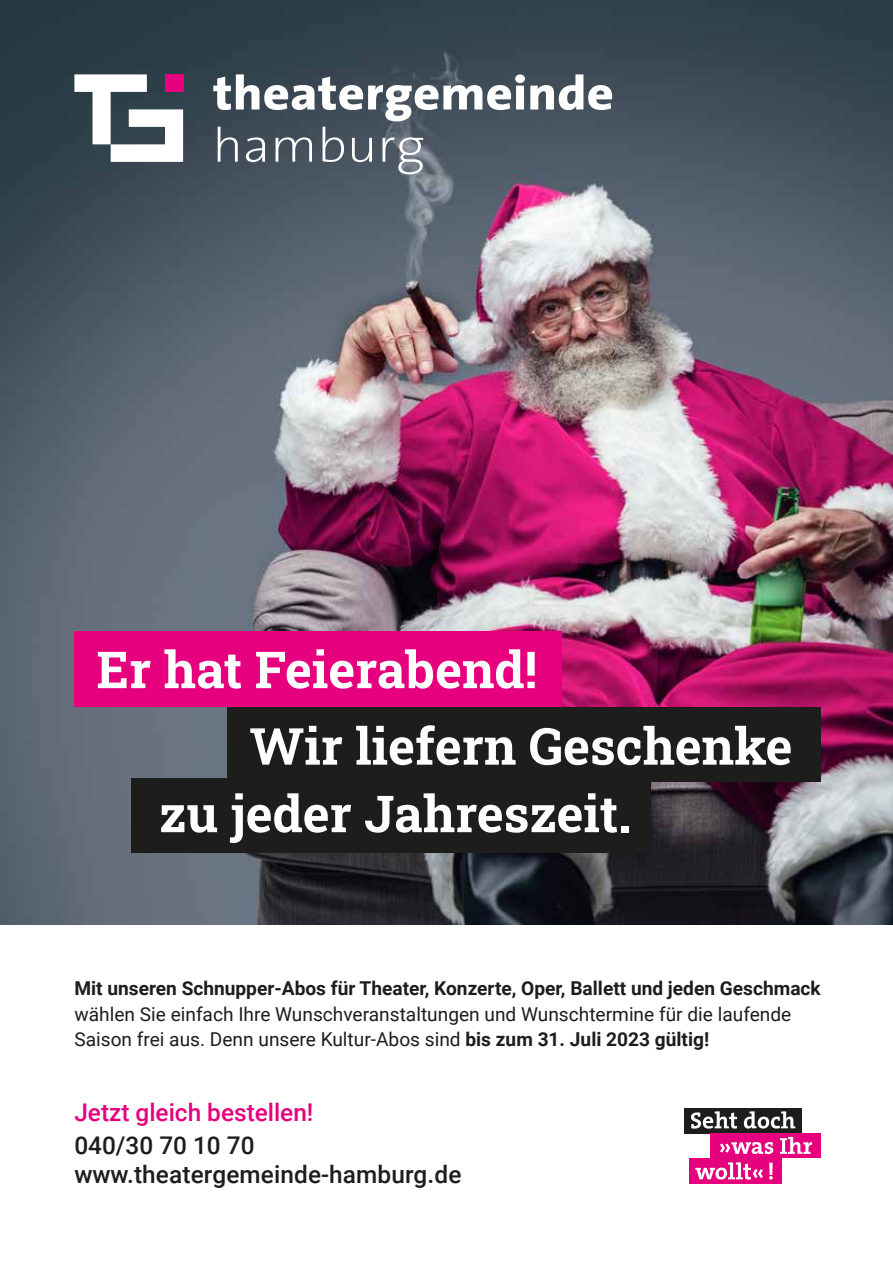
<style>
.page{position:relative;width:893px;height:1263px;background:#fff}
.page>*{position:absolute;margin:0;border:0;box-sizing:border-box;transform-origin:0 0}
.t1{font:51px/76.5px "Roboto Slab";color:#fff}
.t2{font:500 24.3px/28.5px "Roboto";letter-spacing:.005em;color:#1d1d1b}
.t3{font:500 24.3px "Roboto";color:#e6007e}
.t4{font:19.2px/25.5px "Roboto";color:#1d1d1b}
.t5{font:700 19.2px "Roboto";color:#1d1d1b}
.s1{font-weight:700}
</style>
<div class="page">
<img style="left:0;top:0;width:893px;height:925px">
<div style="left:684px;top:1107px;width:117px;height:26px;background:#1d1d1b"></div>
<div style="left:710px;top:1133px;width:110px;height:25px;background:#e6007e"></div>
<div style="left:689px;top:1158px;width:92px;height:26px;background:#e6007e"></div>
<svg style="left:695px;top:1162px;width:78px;height:17px"></svg>
<svg style="left:720px;top:1137px;width:92px;height:17px"></svg>
<svg style="left:691px;top:1111px;width:104px;height:17px"></svg>
<svg style="left:218px;top:127px;width:205px;height:47px;background:#636d77"></svg>
<svg style="left:213px;top:74px;width:399px;height:47px"></svg>
<svg style="left:74px;top:74px;width:109px;height:88px"></svg>
<div style="left:131px;top:779px;width:520px;height:74px;background:#1d1d1b"></div>
<div style="left:74px;top:631px;width:488px;height:76px;background:#e6007e"></div>
<div style="left:227px;top:707px;width:593px;height:74px;background:#1d1d1b"></div>
<h1 class="t1" style="left:249px;top:630px;width:544px;text-indent:-153px">Er hat Feierabend!<br>Wir liefern Geschenke</h1>
<h1 class="t1" style="left:159px;top:774px;width:474px">zu jeder Jahreszeit.</h1>
<p class="t5" style="left:74px;top:975px;width:748px">Mit unseren Schnupper-Abos für Theater, Konzerte, Oper, Ballett und jeden Geschmack</p>
<p class="t4" style="left:74px;top:1000px;width:718px">wählen Sie einfach Ihre Wunschveranstaltungen und Wunschtermine für die laufende<br>Saison frei aus. Denn unsere Kultur-Abos sind <span class="s1">bis zum 31. Juli 2023 gültig!</span></p>
<p class="t3" style="left:74px;top:1095px;width:241px">Jetzt gleich bestellen!</p>
<p class="t2" style="left:74px;top:1130px;width:388px">040/30 70 10 70 www.theatergemeinde-hamburg.de</p>
</div>
